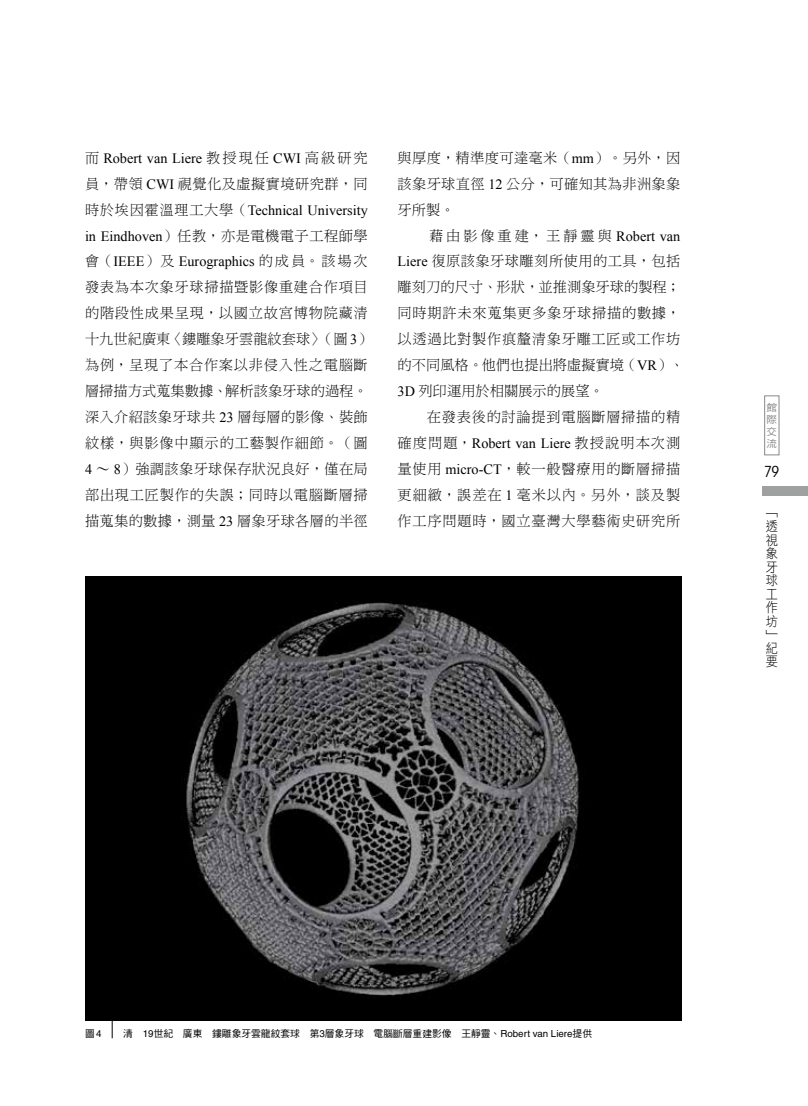
<style>
.page{position:relative;width:808px;height:1106px;background:#fff}
.page>*{position:absolute;margin:0;border:0;box-sizing:border-box;transform-origin:0 0}
.t1{font:condensed 15px "ITC Avant Garde Std";color:#000}
.t2{font:14.25px/26px "DF Ming Std W3";letter-spacing:.045em;color:#000}
.t3{font:14.25px "Times New Roman";color:#000}
.t4{font:13.5px/13.5px "DF Hei Std W3";color:#000;text-align:justify;scale:.9 1}
.t5{font:10.05px/12px "DF Hei Std W5";color:#898989;text-align:justify;scale:1.05 1}
.t6{font:9.75px "DF Hei Std W5";color:#000}
.s1{font-family:"DF Ming Std W3"}
.s2{font-family:"Times New Roman"}
.s3{font-family:"Helvetica"}
</style>
<div class="page">
<div style="left:762px;top:487px;width:46px;height:9px;background:#9fa0a0"></div>
<div style="left:764px;top:395px;width:15px;height:60px;border:1px solid #898989"></div>
<hr style="left:112px;top:941px;width:1px;height:97px;background:#000">
<img style="left:85px;top:576px;width:597px;height:444px">
<p class="t3" style="left:85px;top:148px;width:284px"><span class="s1">而</span> Robert van Liere <span class="s1">教授現任</span> CWI <span class="s1">高級研究</span></p>
<p class="t2" style="left:85px;top:170px;width:284px">員，帶領 <span class="s2">CWI</span> 視覺化及虛擬實境研究群，同</p>
<p class="t3" style="left:85px;top:200px;width:284px"><span class="s1">時於埃因霍溫理工大學（</span>Technical University</p>
<p class="t2" style="left:85px;top:222px;width:284px"><span class="s2">in Eindhoven</span>）任教，亦是電機電子工程師學</p>
<p class="t3" style="left:85px;top:252px;width:284px"><span class="s1">會（</span>IEEE<span class="s1">）及</span> Eurographics <span class="s1">的成員。該場次</span></p>
<p class="t2" style="left:85px;top:274px;width:288px">發表為本次象牙球掃描暨影像重建合作項目的階段性成果呈現，以國立故宮博物院藏清十九世紀廣東〈鏤雕象牙雲龍紋套球〉（圖 <span class="s2">3</span>）為例，呈現了本合作案以非侵入性之電腦斷層掃描方式蒐集數據、解析該象牙球的過程。深入介紹該象牙球共 <span class="s2">23</span> 層每層的影像、裝飾紋樣，與影像中顯示的工藝製作細節。（圖<br><span class="s2">4</span> ∼ <span class="s2">8</span>）強調該象牙球保存狀況良好，僅在局部出現工匠製作的失誤；同時以電腦斷層掃描蒐集的數據，測量 <span class="s2">23</span> 層象牙球各層的半徑</p>
<p class="t2" style="left:398px;top:144px;width:288px">與厚度，精準度可達毫米（<span class="s2">mm</span>）。另外，因該象牙球直徑 <span class="s2">12</span> 公分，可確知其為非洲象象牙所製。<br>　　藉由影像重建，王靜靈與<span class="s2">Robert van<br>Liere</span> 復原該象牙球雕刻所使用的工具，包括雕刻刀的尺寸、形狀，並推測象牙球的製程；同時期許未來蒐集更多象牙球掃描的數據，以透過比對製作痕釐清象牙雕工匠或工作坊的不同風格。他們也提出將虛擬實境（<span class="s2">VR</span>）、<br><span class="s2">3D</span> 列印運用於相關展示的展望。<br>　　在發表後的討論提到電腦斷層掃描的精</p>
<p class="t3" style="left:398px;top:434px;width:284px"><span class="s1">確度問題，</span>Robert van Liere <span class="s1">教授說明本次測</span></p>
<p class="t2" style="left:398px;top:456px;width:284px;text-align:justify">量使用 <span class="s2">micro-CT</span>，較一般醫療用的斷層掃描更細緻，誤差在 <span class="s2">1</span> 毫米以內。另外，談及製作工序問題時，國立臺灣大學藝術史研究所</p>
<p class="t5" style="left:766px;top:401px;width:11px">館際交流</p>
<p class="t1" style="left:764px;top:463px;width:17px">79</p>
<p class="t4" style="left:766px;top:506px;width:15px">﹁透視象牙球工作坊﹂紀要</p>
<p class="t6" style="left:85px;top:1028px;width:18px">圖<span class="s3">4</span></p>
<p class="t6" style="left:123px;top:1028px;width:470px">清　<span class="s3">19</span>世紀　廣東　鏤雕象牙雲龍紋套球　第<span class="s3">3</span>層象牙球　電腦斷層重建影像　王靜靈、<span class="s3">Robert van Liere</span>提供</p>
</div>
